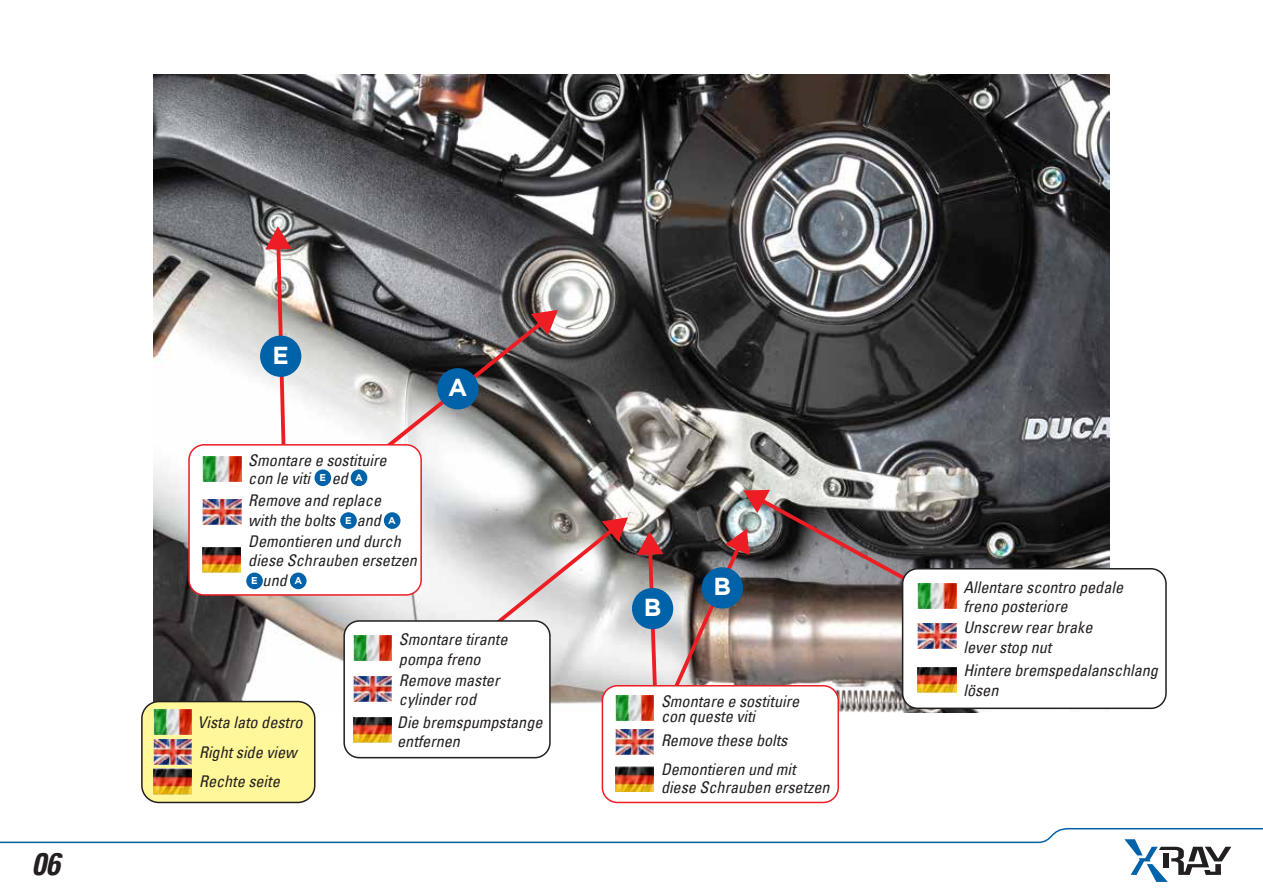
<style>
.page{position:relative;width:1263px;height:893px;background:#fff}
.page>*{position:absolute;margin:0;border:0;box-sizing:border-box;transform-origin:0 0}
.t1{font:italic 700 condensed 31.5px "Univers LT";color:#231f20}
.t2{font:700 24.45px "Gotham";color:#fff}
.t3{font:italic condensed 16.2px/20px "Univers LT";color:#231f20}
.t4{font:700 9.9px "Gotham";color:#fff}
</style>
<div class="page">
<img style="left:154px;top:74px;width:955px;height:638px">
<div style="left:142px;top:701px;width:173px;height:101px;background:#fff799;border-radius:17px"></div>
<div style="left:141px;top:701px;width:174px;height:102px;border:2px solid #231f20;border-radius:17px"></div>
<svg style="left:0;top:828px;width:1263px;height:54px"></svg>
<div style="left:1163px;top:853px;width:6px;height:14px;background:#231f20"></div>
<svg style="left:265px;top:226px;width:27px;height:218px"></svg>
<svg style="left:382px;top:310px;width:176px;height:139px;background:#7a7171"></svg>
<svg style="left:458px;top:517px;width:170px;height:136px"></svg>
<img style="left:637px;top:490px;width:296px;height:223px">
<img style="left:153px;top:709px;width:39px;height:25px">
<div style="left:344px;top:621px;width:206px;height:137px;background:#fff;border-radius:15px"></div>
<div style="left:343px;top:620px;width:208px;height:138px;border:2px solid #231f20;border-radius:15px"></div>
<img style="left:353px;top:636px;width:39px;height:25px">
<div style="left:903px;top:569px;width:263px;height:139px;background:#fff;border-radius:15px"></div>
<div style="left:902px;top:568px;width:265px;height:141px;border:2px solid #231f20;border-radius:15px"></div>
<img style="left:918px;top:583px;width:38px;height:26px">
<img style="left:153px;top:739px;width:39px;height:25px">
<img style="left:353px;top:676px;width:39px;height:25px">
<img style="left:153px;top:769px;width:39px;height:25px">
<div style="left:189px;top:445px;width:232px;height:150px;background:#fff;border-radius:15px"></div>
<div style="left:188px;top:444px;width:234px;height:152px;border:2px solid #ed1d24;border-radius:15px"></div>
<img style="left:203px;top:456px;width:38px;height:25px">
<img style="left:203px;top:500px;width:38px;height:25px">
<img style="left:203px;top:547px;width:38px;height:25px">
<div style="left:602px;top:686px;width:236px;height:116px;background:#fff;border-radius:15px"></div>
<div style="left:602px;top:685px;width:237px;height:118px;border:2px solid #ed1d24;border-radius:15px"></div>
<img style="left:615px;top:696px;width:39px;height:25px">
<img style="left:615px;top:729px;width:39px;height:25px">
<img style="left:918px;top:624px;width:38px;height:25px">
<img style="left:353px;top:717px;width:39px;height:25px">
<img style="left:615px;top:767px;width:39px;height:25px">
<img style="left:918px;top:667px;width:38px;height:25px">
<div style="left:632px;top:588px;width:41px;height:41px;background:#0062a8;border-radius:50%"></div>
<div style="left:702px;top:567px;width:41px;height:42px;background:#0062a8;border-radius:50%"></div>
<div style="left:437px;top:368px;width:42px;height:41px;background:#0062a8;border-radius:50%"></div>
<div style="left:260px;top:336px;width:41px;height:41px;background:#0062a8;border-radius:50%"></div>
<div style="left:314px;top:469px;width:17px;height:17px;background:#0062a8;border-radius:50%"></div>
<div style="left:351px;top:469px;width:16px;height:17px;background:#0062a8;border-radius:50%"></div>
<div style="left:340px;top:512px;width:17px;height:17px;background:#0062a8;border-radius:50%"></div>
<div style="left:384px;top:512px;width:16px;height:17px;background:#0062a8;border-radius:50%"></div>
<div style="left:246px;top:573px;width:17px;height:16px;background:#0062a8;border-radius:50%"></div>
<div style="left:290px;top:573px;width:17px;height:16px;background:#0062a8;border-radius:50%"></div>
<h1 class="t1" style="left:32px;top:844px;width:29px">06</h1>
<h2 class="t2" style="left:273px;top:341px;width:18px">E</h2>
<p class="t3" style="left:248px;top:451px;width:140px;line-height:18px">Smontare e sostituire con le viti</p>
<p class="t3" style="left:248px;top:467px;width:134px;line-height:22.5px;text-indent:83px">ed<br>Remove and replace</p>
<p class="t3" style="left:248px;top:510px;width:88px">with the bolts</p>
<p class="t4" style="left:320px;top:471px;width:8px">E</p>
<p class="t4" style="left:355px;top:471px;width:9px">A</p>
<p class="t4" style="left:345px;top:514px;width:8px">E</p>
<p class="t4" style="left:388px;top:514px;width:9px">A</p>
<p class="t3" style="left:248px;top:509px;width:154px;line-height:21px;text-indent:109px">and<br>Demontieren und durch</p>
<p class="t3" style="left:263px;top:551px;width:156px;line-height:19.5px;text-indent:-14px">diese Schrauben ersetzen und</p>
<p class="t4" style="left:251px;top:575px;width:8px">E</p>
<p class="t4" style="left:294px;top:575px;width:9px">A</p>
<h2 class="t2" style="left:448px;top:373px;width:21px">A</h2>
<p class="t3" style="left:198px;top:707px;width:106px;line-height:30px">Vista lato destro<br>Right side view</p>
<p class="t3" style="left:199px;top:771px;width:82px">Rechte seite</p>
<p class="t3" style="left:399px;top:629px;width:110px">Smontare tirante pompa freno<br>Remove master cylinder rod</p>
<p class="t3" style="left:397px;top:712px;width:147px;line-height:19.5px">Die bremspumpstange entfernen</p>
<h2 class="t2" style="left:644px;top:593px;width:19px">B</h2>
<h2 class="t2" style="left:713px;top:572px;width:19px">B</h2>
<p class="t3" style="left:661px;top:693px;width:140px;line-height:15px">Smontare e sostituire con queste viti</p>
<p class="t3" style="left:661px;top:730px;width:128px">Remove these bolts</p>
<p class="t3" style="left:661px;top:760px;width:170px;line-height:18px">Demontieren und mit diese Schrauben ersetzen</p>
<p class="t3" style="left:963px;top:577px;width:161px">Allentare scontro pedale freno posteriore<br>Unscrew rear brake lever stop nut</p>
<p class="t3" style="left:963px;top:660px;width:196px;line-height:19.5px">Hintere bremspedalanschlang lösen</p>
</div>
